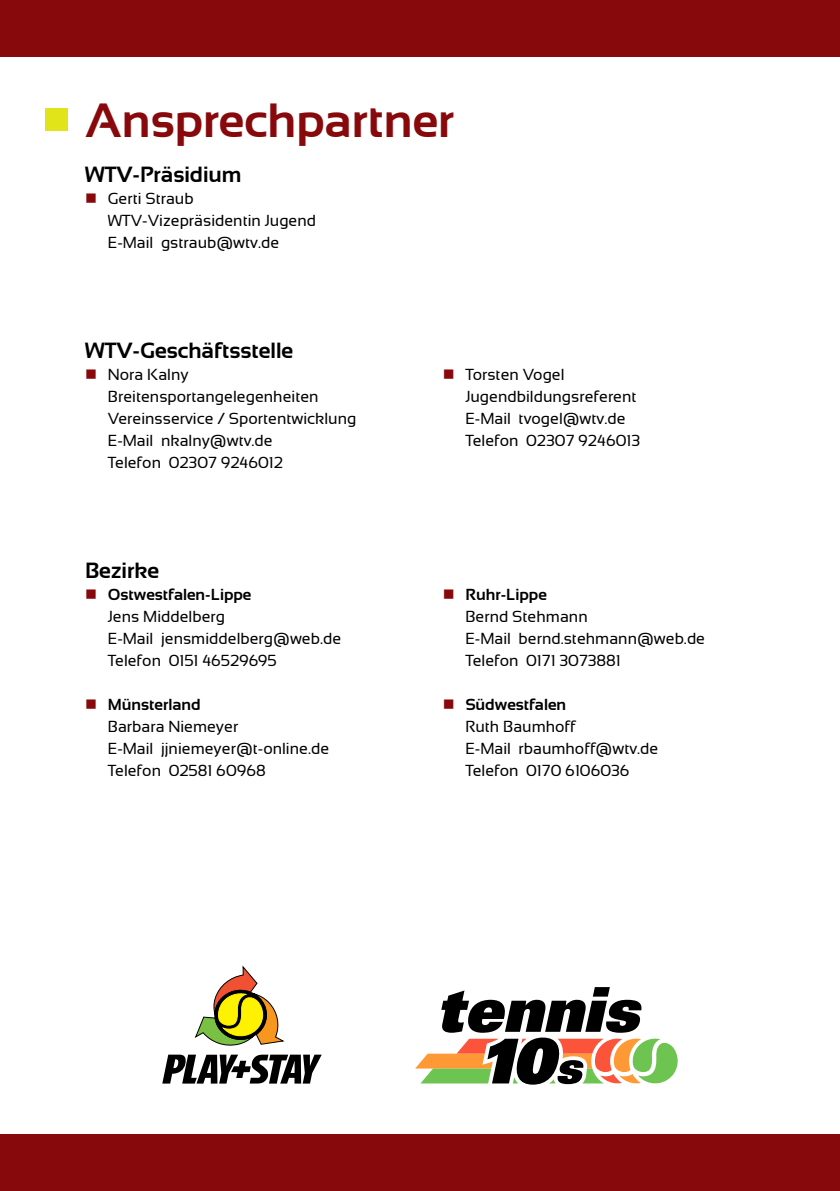
<style>
.page{position:relative;width:840px;height:1191px;background:#fff}
.page>*{position:absolute;margin:0;border:0;box-sizing:border-box;transform-origin:0 0}
.t1{font:700 48px "Sansation";color:#88090c}
.t2{font:700 22px "Sansation";color:#000}
.t3{font:16px/22px "Sansation";color:#000}
.s1{color:#88090c}
.s2{font-weight:700}
</style>
<div class="page">
<div style="left:0;top:1134px;width:839px;height:57px;background:#88090c"></div>
<div style="left:0;top:0;width:839px;height:57px;background:#88090c"></div>
<div style="left:45px;top:109px;width:23px;height:22px;background:#e2e41a"></div>
<svg style="left:415px;top:987px;width:263px;height:98px"></svg>
<svg style="left:162px;top:1054px;width:159px;height:29px"></svg>
<svg style="left:194px;top:965px;width:91px;height:81px"></svg>
<h1 class="t1" style="left:85px;top:94px;width:370px">Ansprechpartner</h1>
<h2 class="t2" style="left:85px;top:162px;width:158px">WTV-Präsidium</h2>
<p class="t3" style="left:108px;top:188px;width:210px;text-indent:-23px"><span class="s1">■</span> Gerti Straub<br>WTV-Vizepräsidentin Jugend<br>E-Mail gstraub@wtv.de</p>
<h2 class="t2" style="left:85px;top:338px;width:209px">WTV-Geschäftsstelle</h2>
<p class="t3" style="left:108px;top:364px;width:250px;text-indent:-23px"><span class="s1">■</span> Nora Kalny<br>Breitensportangelegenheiten<br>Vereinsservice / Sportentwicklung<br>E-Mail nkalny@wtv.de<br>Telefon 02307 9246012</p>
<h2 class="t2" style="left:85px;top:558px;width:75px">Bezirke</h2>
<p class="t3" style="left:108px;top:584px;width:235px;text-indent:-23px"><span class="s1">■</span> <span class="s2">Ostwestfalen-Lippe<br></span>Jens Middelberg<br>E-Mail jensmiddelberg@web.de<br>Telefon 0151 46529695</p>
<p class="t3" style="left:108px;top:694px;width:223px;text-indent:-23px"><span class="s1">■</span> <span class="s2">Münsterland<br></span>Barbara Niemeyer<br>E-Mail jjniemeyer@t-online.de<br>Telefon 02581 60968</p>
<p class="t3" style="left:465px;top:364px;width:176px;text-indent:-23px"><span class="s1">■</span> Torsten Vogel<br>Jugendbildungsreferent<br>E-Mail tvogel@wtv.de<br>Telefon 02307 9246013</p>
<p class="t3" style="left:465px;top:584px;width:241px;text-indent:-23px"><span class="s1">■</span> <span class="s2">Ruhr-Lippe<br></span>Bernd Stehmann<br>E-Mail bernd.stehmann@web.de<br>Telefon 0171 3073881</p>
<p class="t3" style="left:465px;top:694px;width:194px;text-indent:-23px"><span class="s1">■</span> <span class="s2">Südwestfalen<br></span>Ruth Baumhoff<br>E-Mail rbaumhoff@wtv.de<br>Telefon 0170 6106036</p>
</div>
